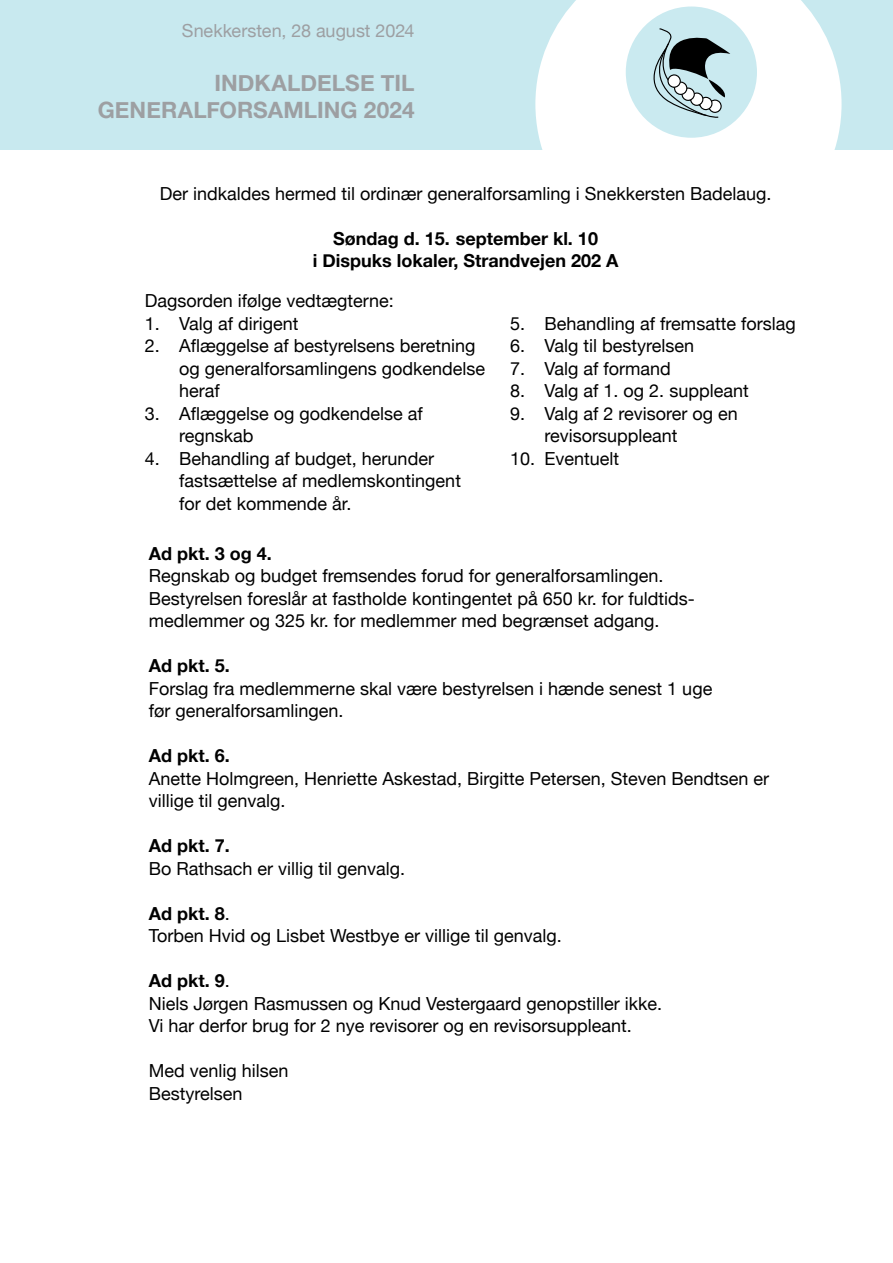
<style>
.page{position:relative;width:893px;height:1263px;background:#fff}
.page>*{position:absolute;margin:0;border:0;box-sizing:border-box;transform-origin:0 0}
.t1{font:700 22.5px/27px "Helvetica Neue";color:#9d9fa2;text-align:right}
.t2{font:18px/22.5px "Helvetica Neue";color:#000}
.t3{font:700 18px/22.5px "Helvetica Neue";color:#000;text-align:center}
.t4{font:18px "Helvetica Neue";color:#9d9fa2}
.s1{font-weight:700}
</style>
<div class="page">
<div style="left:0;top:0;width:893px;height:150px;background:#c8e9ef"></div>
<svg style="left:535px;top:0;width:306px;height:150px;background:#fafdfd"></svg>
<div style="left:626px;top:7px;width:131px;height:131px;background:#caeaf0;border-radius:50%"></div>
<svg style="left:653px;top:28px;width:77px;height:90px"></svg>
<p class="t4" style="left:182px;top:18px;width:234px">Snekkersten, 28 august 2024</p>
<p class="t1" style="left:98px;top:70px;width:318px">INDKALDELSE TIL<br>GENERALFORSAMLING 2024</p>
<p class="t2" style="left:160px;top:183px;width:613px">Der indkaldes hermed til ordinær generalforsamling i Snekkersten Badelaug.</p>
<p class="t3" style="left:313px;top:227px;width:307px">Søndag d. 15. september kl. 10<br>i Dispuks lokaler, Strandvejen 202 A</p>
<p class="t2" style="left:145px;top:290px;width:251px">Dagsorden ifølge vedtægterne:</p>
<p class="t2" style="left:145px;top:313px;width:155px">1. Valg af dirigent</p>
<p class="t2" style="left:179px;top:335px;width:308px;text-indent:-35px">2. Aflæggelse af bestyrelsens beretning og generalforsamlingens godkendelse heraf</p>
<p class="t2" style="left:179px;top:403px;width:245px;text-indent:-35px">3. Aflæggelse og godkendelse af regnskab</p>
<p class="t2" style="left:179px;top:448px;width:283px;text-indent:-35px">4. Behandling af budget, herunder fastsættelse af medlemskontingent for det kommende år.</p>
<p class="t2" style="left:510px;top:313px;width:287px">5. Behandling af fremsatte forslag</p>
<p class="t2" style="left:510px;top:335px;width:186px">6. Valg til bestyrelsen</p>
<p class="t2" style="left:510px;top:358px;width:162px">7. Valg af formand</p>
<p class="t2" style="left:510px;top:380px;width:240px">8. Valg af 1. og 2. suppleant</p>
<p class="t2" style="left:545px;top:403px;width:195px;text-indent:-35px">9. Valg af 2 revisorer og en revisorsuppleant</p>
<p class="t2" style="left:510px;top:448px;width:111px">10. Eventuelt</p>
<p class="t3" style="left:149px;top:542px;width:125px">Ad pkt. 3 og 4.</p>
<p class="t2" style="left:149px;top:565px;width:547px">Regnskab og budget fremsendes forud for generalforsamlingen.<br>Bestyrelsen foreslår at fastholde kontingentet på 650 kr. for fuldtids&shy;medlemmer og 325 kr. for medlemmer med begrænset adgang.</p>
<p class="t3" style="left:149px;top:655px;width:83px">Ad pkt. 5.</p>
<p class="t2" style="left:149px;top:678px;width:565px">Forslag fra medlemmerne skal være bestyrelsen i hænde senest 1 uge før generalforsamlingen.</p>
<p class="t3" style="left:149px;top:745px;width:83px">Ad pkt. 6.</p>
<p class="t2" style="left:149px;top:768px;width:622px">Anette Holmgreen, Henriette Askestad, Birgitte Petersen, Steven Bendtsen er villige til genvalg.</p>
<p class="t3" style="left:149px;top:835px;width:83px">Ad pkt. 7.</p>
<p class="t2" style="left:149px;top:858px;width:258px">Bo Rathsach er villig til genvalg.</p>
<p class="t2" style="left:149px;top:903px;width:415px"><span class="s1">Ad pkt. 8</span>.<br>Torben Hvid og Lisbet Westbye er villige til genvalg.</p>
<p class="t2" style="left:149px;top:970px;width:515px"><span class="s1">Ad pkt. 9</span>.<br>Niels Jørgen Rasmussen og Knud Vestergaard genopstiller ikke.<br>Vi har derfor brug for 2 nye revisorer og en revisorsuppleant.</p>
<p class="t2" style="left:149px;top:1060px;width:141px">Med venlig hilsen<br>Bestyrelsen</p>
</div>
